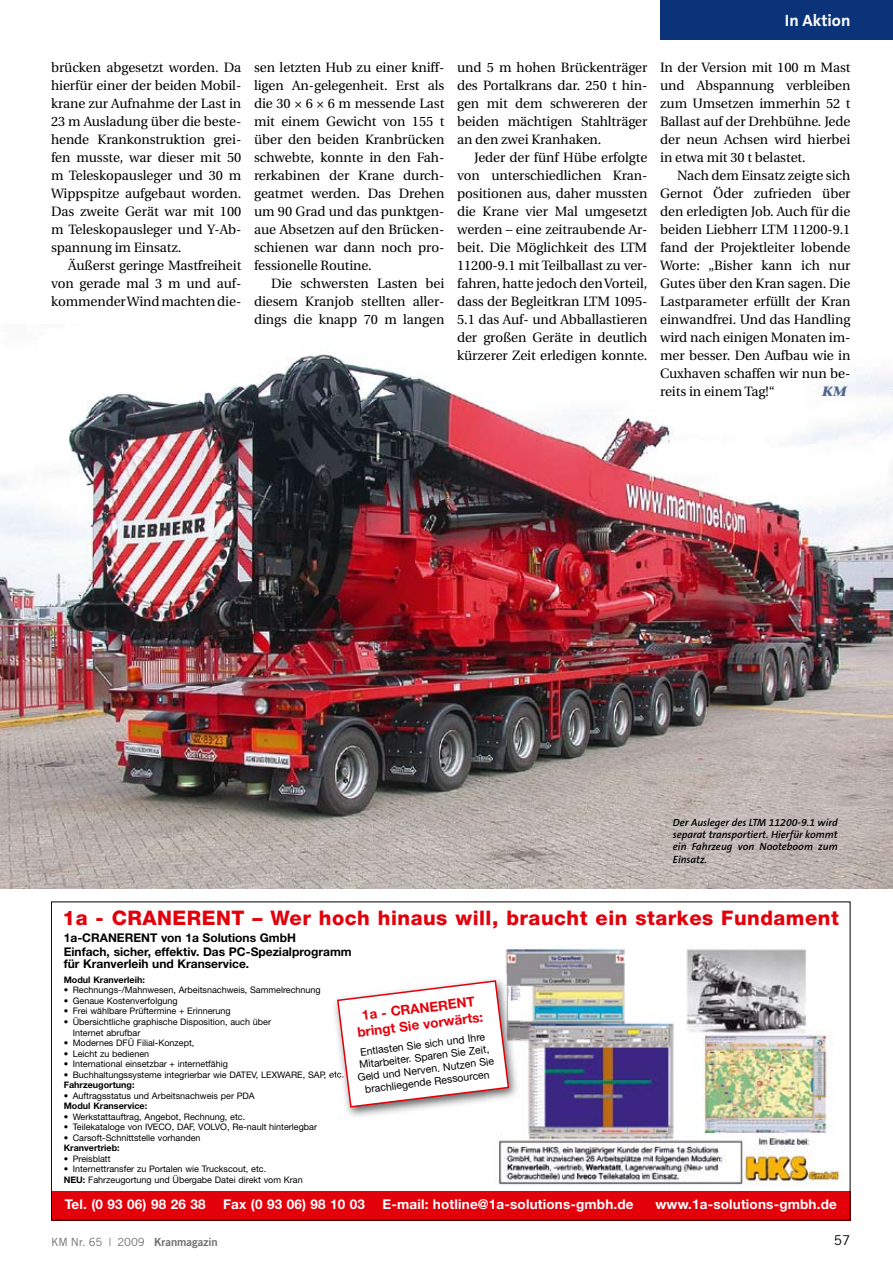
<style>
.page{position:relative;width:893px;height:1263px;background:#fff}
.page>*{position:absolute;margin:0;border:0;box-sizing:border-box;transform-origin:0 0}
.t1{font:800 20.1px "Helvetica Neue";letter-spacing:.025em;color:#e3000b}
.t2{font:700 16.5px "The Sans B7";color:#fff}
.t3{font:13.5px/18px "Utopia";letter-spacing:-.005em;color:#000;text-align:justify}
.t4{font:700 13.5px "Helvetica Neue";letter-spacing:.015em;color:#fff}
.t5{font:700 13.5px/16.2px "Helvetica Neue";color:#e3000b;text-align:center}
.t6{font:13.5px "Trade Gothic";color:#000}
.t7{font:italic 700 13.5px "Stone Serif";color:#50658d}
.t8{font:700 12px/14.1px "Helvetica Neue";color:#000}
.t9{font:11.25px "Trade Gothic";color:#6f6f6e}
.t10{font:italic 600 10.5px/12.3px "The Sans B6";color:#000;text-align:justify}
.t11{font:10.5px/12.6px "Helvetica Neue";color:#000;text-align:center}
.t12{font:9px/10.5px "Helvetica Neue";color:#000}
.t13{font:700 9px "Helvetica Neue";color:#000}
.s1{font-weight:700}
.s2{font-family:"Trade Gothic Bold Two"}
</style>
<div class="page">
<img style="left:0;top:350px;width:893px;height:539px">
<div style="left:660px;top:0;width:233px;height:39px;background:#0a3379"></div>
<div style="left:51px;top:1191px;width:799px;height:29px;background:#e3000b"></div>
<img style="left:498px;top:944px;width:348px;height:242px">
<img style="left:347px;top:974px;width:173px;height:144px">
<img style="left:347px;top:974px;width:10px;height:5px">
<svg style="left:331px;top:979px;width:179px;height:129px"></svg>
<p class="t2" style="left:785px;top:11px;width:67px">In Aktion</p>
<p class="t3" style="left:51px;top:59px;width:192px">brücken abgesetzt worden. Da hierfür einer der beiden Mobil&shy;krane zur Aufnahme der Last in 23 m Ausladung über die beste&shy;hende Krankonstruktion grei&shy;fen musste, war dieser mit 50 m Teleskopausleger und 30 m Wippspitze aufgebaut worden.<br>Das zweite Gerät war mit 100 m Teleskopausleger und Y-Ab&shy;spannung im Einsatz.</p>
<p class="t3" style="left:51px;top:257px;width:192px;text-indent:17px">Äußerst geringe Mastfreiheit von gerade mal 3 m und auf&shy;kommender Wind machten die-</p>
<p class="t3" style="left:254px;top:59px;width:192px">sen letzten Hub zu einer kniff&shy;ligen An-gelegenheit. Erst als die 30 × 6 × 6 m messende Last mit einem Gewicht von 155 t über den beiden Kranbrücken schwebte, konnte in den Fah&shy;rerkabinen der Krane durch&shy;geatmet werden. Das Drehen um 90 Grad und das punktgen&shy;aue Absetzen auf den Brücken&shy;schienen war dann noch pro&shy;fessionelle Routine.</p>
<p class="t3" style="left:254px;top:275px;width:192px;text-indent:17px">Die schwersten Lasten bei diesem Kranjob stellten aller&shy;dings die knapp 70 m langen</p>
<p class="t3" style="left:457px;top:59px;width:192px">und 5 m hohen Brückenträger des Portalkrans dar. 250 t hin&shy;gen mit dem schwereren der beiden mächtigen Stahlträger an den zwei Kranhaken.</p>
<p class="t3" style="left:457px;top:149px;width:192px;text-indent:17px">Jeder der fünf Hübe erfolgte von unterschiedlichen Kran&shy;positionen aus, daher mussten die Krane vier Mal umgesetzt werden – eine zeitraubende Ar&shy;beit. Die Möglichkeit des LTM 11200-9.1 mit Teilballast zu ver&shy;fahren, hatte jedoch den Vorteil, dass der Begleitkran LTM 1095- 5.1 das Auf- und Abballastieren der großen Geräte in deutlich kürzerer Zeit erledigen konnte.</p>
<p class="t3" style="left:660px;top:58px;width:192px">In der Version mit 100 m Mast und Abspannung verbleiben zum Umsetzen immerhin 52 t Ballast auf der Drehbühne. Jede der neun Achsen wird hierbei in etwa mit 30 t belastet.</p>
<p class="t3" style="left:660px;top:166px;width:192px;text-indent:17px">Nach dem Einsatz zeigte sich Gernot Öder zufrieden über den erledigten Job. Auch für die beiden Liebherr LTM 11200-9.1 fand der Projektleiter lobende Worte: „Bisher kann ich nur Gutes über den Kran sagen. Die Lastparameter erfüllt der Kran einwandfrei. Und das Handling wird nach einigen Monaten im&shy;mer besser. Den Aufbau wie in Cuxhaven schaffen wir nun be&shy;reits in einem Tag!“</p>
<p class="t7" style="left:822px;top:383px;width:26px">KM</p>
<p class="t10" style="left:673px;top:816px;width:166px">Der Ausleger des LTM 11200-9.1 wird separat transportiert. Hierfür kommt ein Fahrzeug von Nooteboom zum Einsatz.</p>
<h1 class="t1" style="left:63px;top:906px;width:778px">1a - CRANERENT – Wer hoch hinaus will, braucht ein starkes Fundament</h1>
<p class="t8" style="left:64px;top:930px;width:289px">1a-CRANERENT von 1a Solutions GmbH<br>Einfach, sicher, effektiv. Das PC-Spezialprogramm</p>
<p class="t8" style="left:64px;top:956px;width:187px">für Kranverleih und Kranservice.</p>
<p class="t13" style="left:64px;top:974px;width:83px">Modul Kranverleih:</p>
<p class="t12" style="left:64px;top:985px;width:258px">• Rechnungs-/Mahnwesen, Arbeitsnachweis, Sammelrechnung</p>
<p class="t12" style="left:64px;top:995px;width:115px">• Genaue Kostenverfolgung</p>
<p class="t12" style="left:64px;top:1006px;width:168px">• Frei wählbare Prüftermine + Erinnerung</p>
<p class="t12" style="left:73px;top:1016px;width:200px;text-indent:-9px">• Übersichtliche graphische Disposition, auch über<br>Internet abrufbar</p>
<p class="t12" style="left:64px;top:1037px;width:132px">• Modernes DFÜ Filial-Konzept,</p>
<p class="t12" style="left:64px;top:1048px;width:87px">• Leicht zu bedienen</p>
<p class="t12" style="left:64px;top:1058px;width:166px">• International einsetzbar + internetfähig</p>
<p class="t12" style="left:64px;top:1069px;width:282px">• Buchhaltungssysteme integrierbar wie DATEV, LEXWARE, SAP, etc.</p>
<p class="t13" style="left:64px;top:1079px;width:72px">Fahrzeugortung:</p>
<p class="t12" style="left:64px;top:1090px;width:193px">• Auftragsstatus und Arbeitsnachweis per PDA</p>
<p class="t13" style="left:64px;top:1100px;width:85px">Modul Kranservice:</p>
<p class="t12" style="left:64px;top:1111px;width:183px">• Werkstattauftrag, Angebot, Rechnung, etc.</p>
<p class="t12" style="left:64px;top:1121px;width:255px">• Teilekataloge von IVECO, DAF, VOLVO, Re-nault hinterlegbar</p>
<p class="t12" style="left:64px;top:1132px;width:138px">• Carsoft-Schnittstelle vorhanden</p>
<p class="t13" style="left:64px;top:1142px;width:58px">Kranvertrieb:</p>
<p class="t12" style="left:64px;top:1153px;width:48px">• Preisblatt</p>
<p class="t12" style="left:64px;top:1163px;width:240px">• Internettransfer zu Portalen wie Truckscout, etc.<br><span class="s1">NEU:</span> Fahrzeugortung und Übergabe Datei direkt vom Kran</p>
<p class="t5" style="left:354px;top:1007px;width:128px;rotate:-7deg">1a - CRANERENT bringt Sie vorwärts:</p>
<p class="t11" style="left:354px;top:1046px;width:139px;rotate:-7deg">Entlasten Sie sich und Ihre<br>Mitarbeiter. Sparen Sie Zeit,<br>Geld und Nerven. Nutzen Sie brachliegende Ressourcen</p>
<p class="t4" style="left:65px;top:1196px;width:142px">Tel. (0 93 06) 98 26 38</p>
<p class="t4" style="left:223px;top:1196px;width:144px">Fax (0 93 06) 98 10 03</p>
<p class="t4" style="left:382px;top:1196px;width:253px">E-mail: hotline@1a-solutions-gmbh.de</p>
<p class="t4" style="left:655px;top:1196px;width:183px">www.1a-solutions-gmbh.de</p>
<p class="t9" style="left:51px;top:1235px;width:168px">KM Nr. 65 | 2009 <span class="s2">Kranmagazin</span></p>
<p class="t6" style="left:834px;top:1232px;width:18px">57</p>
</div>
